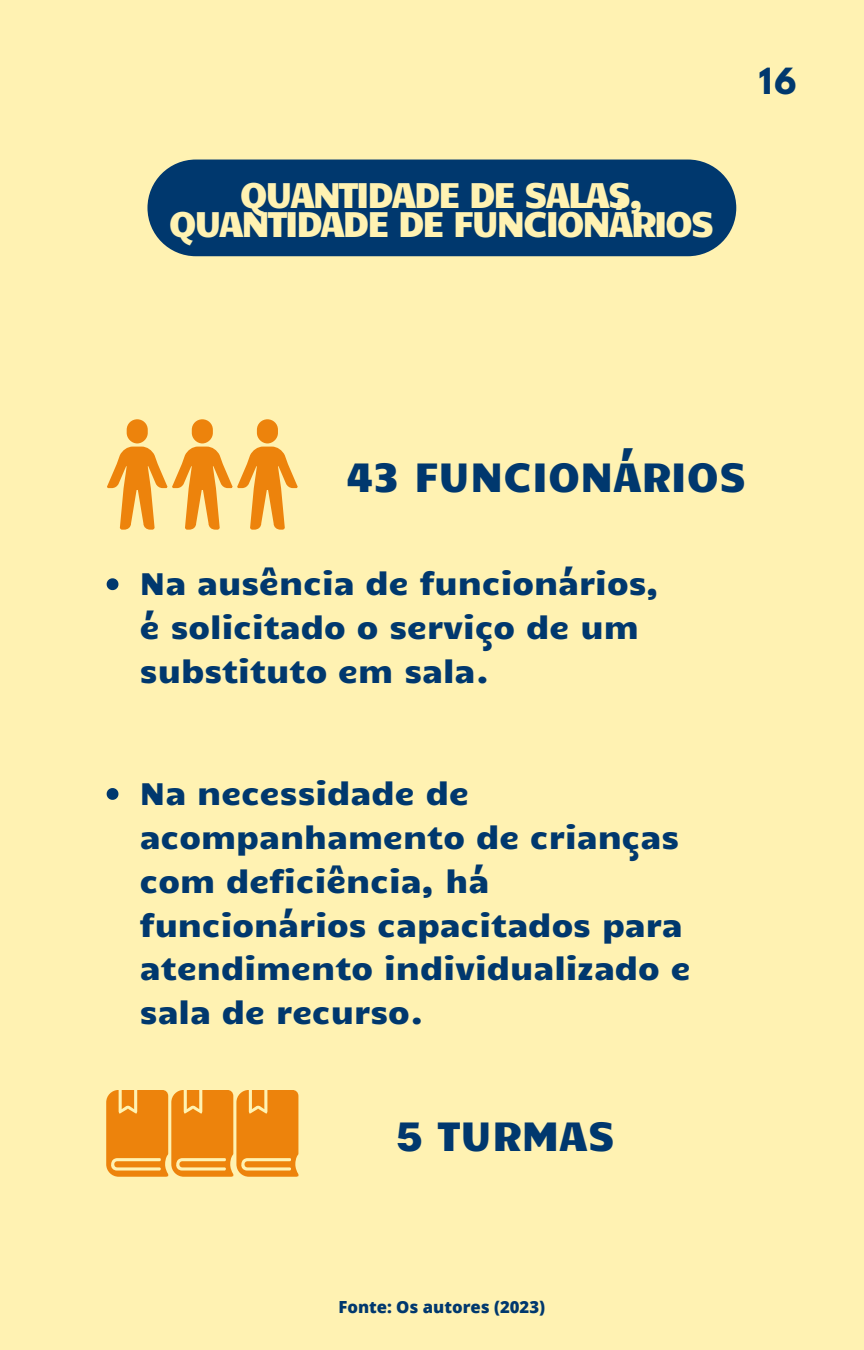
<style>
.page{position:relative;width:864px;height:1350px;background:#fff2b2}
.page>*{position:absolute;margin:0;border:0;box-sizing:border-box;transform-origin:0 0}
.t1{font:41.4px "Candal";color:#00386e}
.t2{font:36px "Candal";letter-spacing:-.07em;color:#fff2b2}
.t3{font:700 31.95px "League Spartan";color:#00386e}
.t4{font:31.5px/43.9px "Candal";color:#00386e}
.t5{font:800 16.65px "Open Sans";color:#00386e}
</style>
<div class="page">
<svg style="left:107px;top:419px;width:191px;height:111px"></svg>
<svg style="left:106px;top:1090px;width:192px;height:87px;background:#ef9425"></svg>
<div style="left:147px;top:160px;width:589px;height:96px;background:#00386e;border-radius:48px"></div>
<svg style="left:107px;top:578px;width:11px;height:12px"></svg>
<svg style="left:107px;top:788px;width:11px;height:12px"></svg>
<p class="t2" style="left:240px;top:169px;width:406px">QUANTIDADE DE SALAS,</p>
<p class="t2" style="left:169px;top:197px;width:548px">QUANTIDADE DE FUNCIONÁRIOS</p>
<p class="t3" style="left:759px;top:65px;width:39px">16</p>
<p class="t1" style="left:346px;top:447px;width:402px">43 FUNCIONÁRIOS</p>
<p class="t4" style="left:140px;top:559px;width:521px">Na ausência de funcionários, é solicitado o serviço de um substituto em sala.</p>
<p class="t4" style="left:140px;top:769px;width:552px">Na necessidade de acompanhamento de crianças com deficiência, há funcionários capacitados para atendimento individualizado e sala de recurso.</p>
<p class="t1" style="left:395px;top:1106px;width:223px">5 TURMAS</p>
<p class="t5" style="left:338px;top:1295px;width:208px">Fonte: Os autores (2023)</p>
</div>
